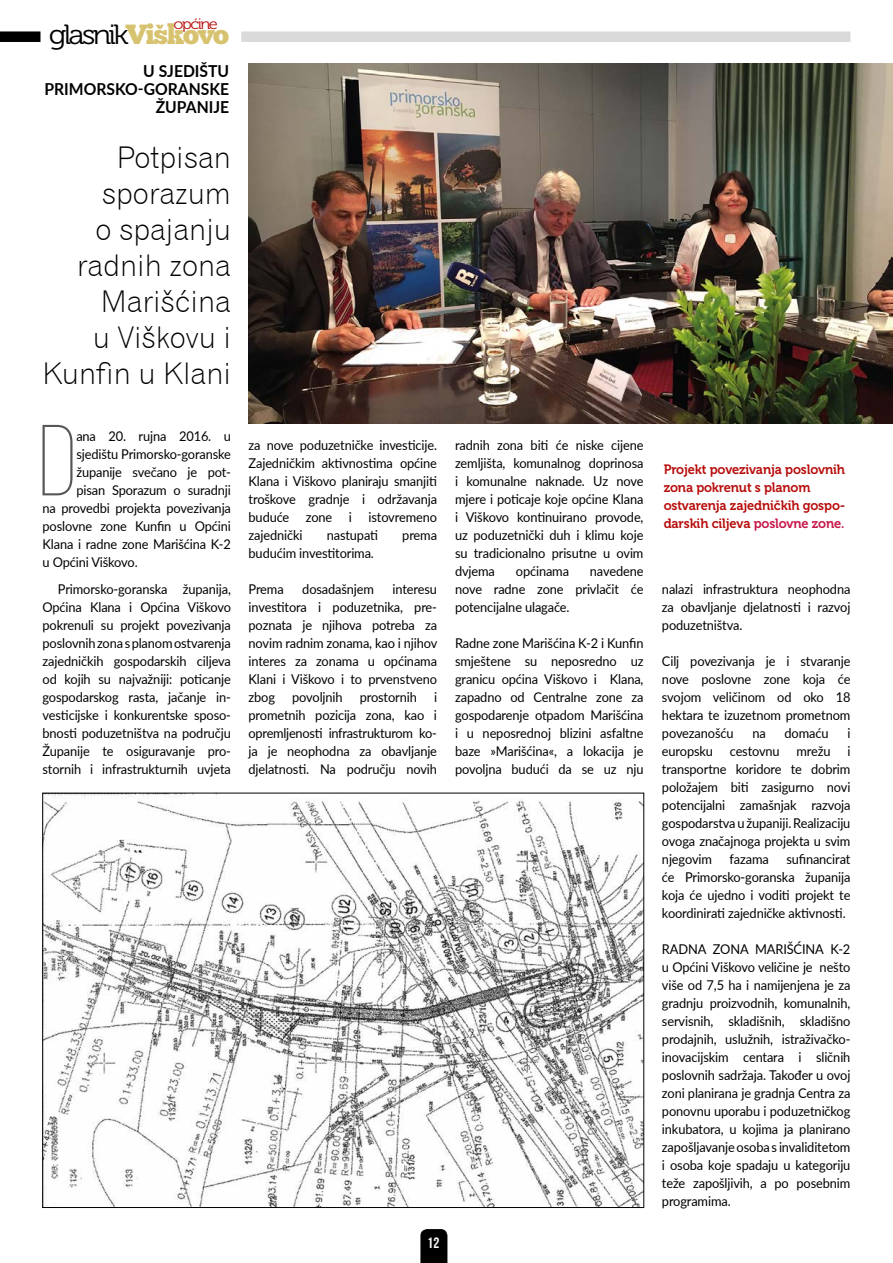
<style>
.page{position:relative;width:893px;height:1263px;background:#fff}
.page>*{position:absolute;margin:0;border:0;box-sizing:border-box;transform-origin:0 0}
.t1{font:300 100.65px "Bebas Neue";color:#575756}
.t2{font:30px/36px "Gothic 720 BT Light B";color:#000;text-align:right}
.t3{font:27.75px "Museo 300";letter-spacing:-.09em;color:#000;scale:1.1 1}
.t4{font:700 16.5px "Lato";color:#000;scale:.95 1}
.t5{font:15px "Museo 300";letter-spacing:-.09em;color:#b70e0c;scale:1.1 1}
.t6{font:700 15px "Bebas Neue";color:#fff}
.t7{font:13.5px/18px "Lato";letter-spacing:-.01em;color:#000;text-align:justify;scale:.95 1}
.t8{font:13.5px/18px "Museo 700";letter-spacing:-.01em;color:#b70e0c;scale:.95 1}
.s1{font-family:"Chunk Five";color:#d7c36f}
.s2{color:#c71748}
</style>
<div class="page">
<svg style="left:420px;top:1229px;width:27px;height:34px"></svg>
<div style="left:241px;top:31px;width:609px;height:11px;background:#dadada"></div>
<div style="left:0;top:31px;width:40px;height:11px;background:#000"></div>
<svg style="left:156px;top:25px;width:8px;height:4px"></svg>
<img style="left:249px;top:64px;width:644px;height:359px">
<img style="left:45px;top:795px;width:597px;height:411px">
<p class="t5" style="left:174px;top:16px;width:42px">općine</p>
<h3 class="t3" style="left:49px;top:20px;width:165px">glasnik<span class="s1">Viskovo</span></h3>
<p class="t4" style="left:143px;top:59px;width:89px">U SJEDIŠTU</p>
<p class="t4" style="left:44px;top:77px;width:164px">PRI MORSKO-GORANSKE</p>
<p class="t4" style="left:156px;top:95px;width:77px">ŽUPANIJE</p>
<h2 class="t2" style="left:42px;top:139px;width:190px">Potpisan sporazum<br>o spajanju radnih zona<br>Marišćina<br>u Viškovu i<br>Kunfin u Klani</h2>
<h1 class="t1" style="left:38px;top:407px;width:39px">D</h1>
<p class="t7" style="left:76px;top:427px;width:164px">ana 20. rujna 2016. u</p>
<p class="t7" style="left:76px;top:445px;width:164px">sjedištu Primorsko-goranske</p>
<p class="t7" style="left:76px;top:463px;width:164px">županije svečano je pot-</p>
<p class="t7" style="left:76px;top:481px;width:164px">pisan Sporazum o suradnji</p>
<p class="t7" style="left:43px;top:499px;width:200px">na provedbi projekta povezivanja</p>
<p class="t7" style="left:43px;top:517px;width:200px">poslovne zone Kunfin u Općini</p>
<p class="t7" style="left:43px;top:535px;width:200px">Klana i radne zone Marišćina K-2</p>
<p class="t7" style="left:43px;top:553px;width:102px">u Općini Viškovo.</p>
<p class="t7" style="left:43px;top:580px;width:200px;text-indent:15px">Primorsko-goranska županija, Općina Klana i Općina Viškovo pokrenuli su projekt povezivanja poslovnih zona s planom ostvarenja zajedničkih gospodarskih ciljeva od kojih su najvažniji: poticanje gospodarskog rasta, jačanje in&shy;vesticijske i konkurentske sposo&shy;bnosti poduzetništva na području Županije te osiguravanje pro&shy;stornih i infrastrukturnih uvjeta</p>
<p class="t7" style="left:249px;top:435px;width:200px">za nove poduzetničke investicije.<br>Zajedničkim aktivnostima općine Klana i Viškovo planiraju smanjiti troškove gradnje i održavanja buduće zone i istovremeno zajednički</p>
<p class="t7" style="left:327px;top:525px;width:55px">nastupati</p>
<p class="t7" style="left:402px;top:525px;width:38px">prema</p>
<p class="t7" style="left:249px;top:543px;width:133px">budućim investitorima.</p>
<p class="t7" style="left:249px;top:579px;width:39px">Prema</p>
<p class="t7" style="left:302px;top:579px;width:77px">dosadašnjem</p>
<p class="t7" style="left:249px;top:579px;width:200px;text-align:left;text-indent:144px">interesu investitora i poduzetnika, pre&shy;poznata je njihova potreba za novim radnim zonama, kao i njihov interes za zonama u općinama<br>Klani i Viškovo i to prvenstveno zbog</p>
<p class="t7" style="left:292px;top:687px;width:55px">povoljnih</p>
<p class="t7" style="left:360px;top:687px;width:62px">prostornih</p>
<p class="t7" style="left:249px;top:687px;width:200px;text-align:left;text-indent:185px">i prometnih pozicija zona, kao i opremljenosti infrastrukturom ko-- ja je neophodna za obavljanje djelatnosti. Na području novih</p>
<p class="t7" style="left:455px;top:435px;width:200px">radnih zona biti će niske cijene zemljišta, komunalnog doprinosa i komunalne naknade. Uz nove mjere i poticaje koje općine Klana i Viškovo kontinuirano provode, uz poduzetnički duh i klimu koje su tradicionalno prisutne u ovim dvjema</p>
<p class="t7" style="left:455px;top:561px;width:200px;text-indent:135px">navedene nove radne zone privlačit će potencijalne ulagače.</p>
<p class="t7" style="left:455px;top:633px;width:200px">Radne zone Marišćina K-2 i Kunfin smještene su neposredno uz granicu općina Viškovo i Klana, zapadno od Centralne zone za gospodarenje otpadom Marišćina i u neposrednoj blizini asfaltne baze »Marišćina«, a lokacija je povoljna budući da se uz nju</p>
<p class="t7" style="left:516px;top:561px;width:57px">općinama</p>
<p class="t6" style="left:427px;top:1234px;width:14px">12</p>
<p class="t8" style="left:664px;top:461px;width:193px">projekt povezivanja poslovnih zona pokrenut s planom ostvarenja zajedničkih gospo&shy;darskih ciljeva <span class="s2">poslovne zone.</span></p>
<p class="t7" style="left:662px;top:579px;width:200px">nalazi infrastruktura neophodna za obavljanje djelatnosti i razvoj poduzetništva.</p>
<p class="t7" style="left:662px;top:651px;width:200px">Cilj povezivanja je i stvaranje nove poslovne zone koja će svojom veličinom od oko 18 hektara te izuzetnom prometnom povezanošću</p>
<p class="t7" style="left:752px;top:723px;width:16px">na</p>
<p class="t7" style="left:785px;top:723px;width:48px">domaću</p>
<p class="t7" style="left:662px;top:723px;width:200px;text-indent:185px">i europsku cestovnu mrežu i transportne koridore te dobrim položajem biti zasigurno novi potencijalni zamašnjak razvoja gospodarstva u županiji. Realizaciju ovoga značajnoga projekta u svim njegovim</p>
<p class="t7" style="left:662px;top:849px;width:200px;text-indent:124px">sufinancirat će Primorsko-goranska županija koja će ujedno i voditi projekt te koordinirati zajedničke aktivnosti.</p>
<p class="t7" style="left:662px;top:939px;width:200px">RADNA ZONA MARIŠĆINA K-2 u Općini Viškovo veličine je nešto više od 7,5 ha i namijenjena je za gradnju proizvodnih, komunalnih, servisnih, skladišnih, skladišno prodajnih, uslužnih, istraživačko&shy;inovacijskim centara i sličnih poslovnih sadržaja. Također u ovoj zoni planirana je gradnja Centra za ponovnu uporabu i poduzetničkog inkubatora, u kojima ja planirano zapošljavanje osoba s invaliditetom i osoba koje spadaju u kategoriju teže zapošljivih, a po posebnim programima.</p>
<p class="t7" style="left:729px;top:849px;width:43px">fazama</p>
</div>
